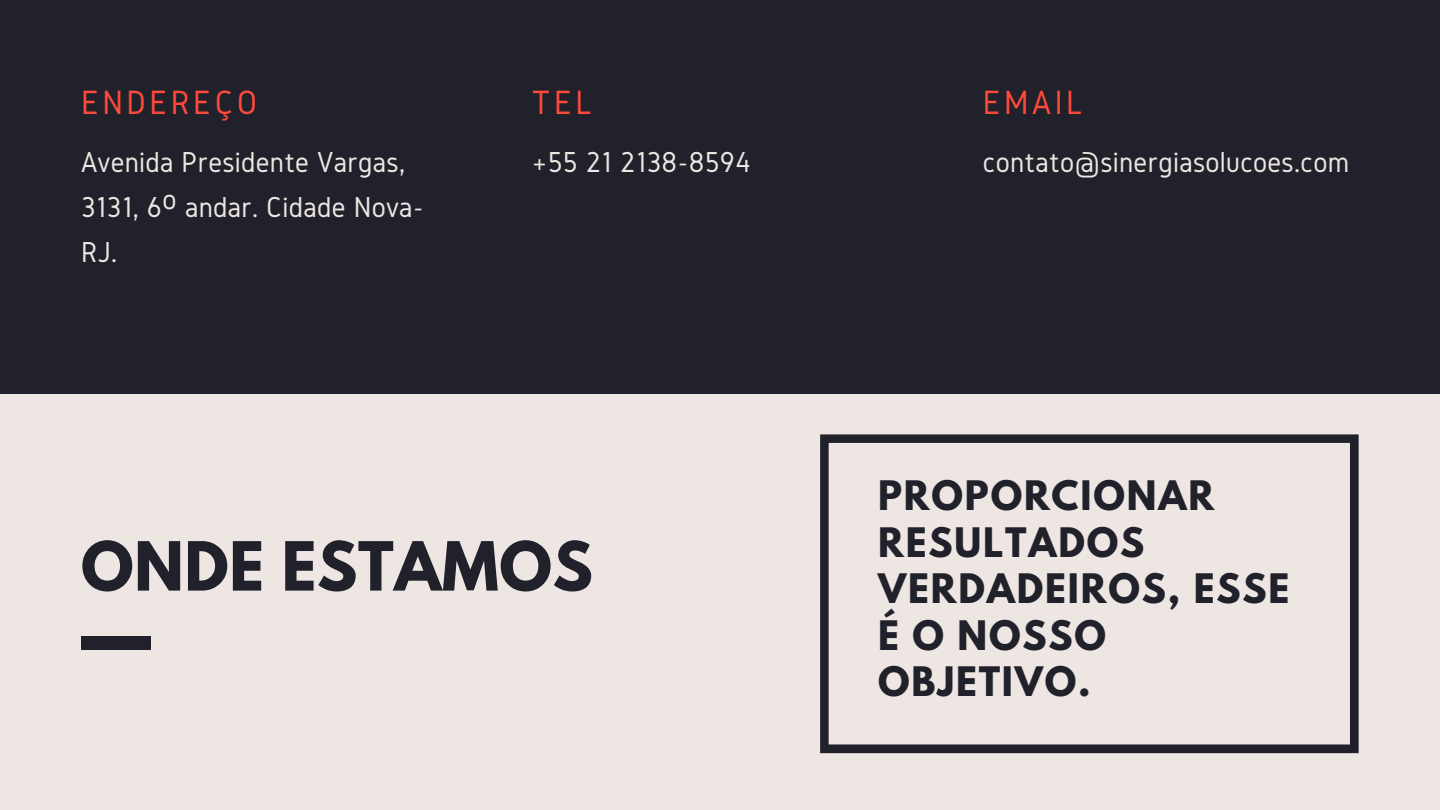
<style>
.page{position:relative;width:1440px;height:810px;background:#20212a}
.page>*{position:absolute;margin:0;border:0;box-sizing:border-box;transform-origin:0 0}
.t1{font:700 60px "League Spartan";letter-spacing:.01em;color:#20212a}
.t2{font:700 36px/46.5px "League Spartan";letter-spacing:.05em;color:#20212a}
.t3{font:35px "Gidole";letter-spacing:.1em;color:#ff4a3b}
.t4{font:30px/45px "Gidole";letter-spacing:.01em;color:#ede6e2}
</style>
<div class="page">
<div style="left:0;top:394px;width:1440px;height:416px;background:#ede6e2"></div>
<svg style="left:820px;top:434px;width:539px;height:319px"></svg>
<div style="left:81px;top:636px;width:70px;height:14px;background:#20212a"></div>
<p class="t3" style="left:81px;top:83px;width:178px">ENDEREÇO</p>
<p class="t4" style="left:81px;top:139px;width:344px">Avenida Presidente Vargas,<br>3131, 6º andar. Cidade Nova-<br>RJ.</p>
<p class="t3" style="left:532px;top:83px;width:62px">TEL</p>
<p class="t4" style="left:532px;top:139px;width:221px">+55 21 2138-8594</p>
<h1 class="t1" style="left:81px;top:537px;width:513px">ONDE ESTAMOS</h1>
<p class="t3" style="left:983px;top:83px;width:102px">EMAIL</p>
<p class="t4" style="left:983px;top:139px;width:368px">contato@sinergiasolucoes.com</p>
<p class="t2" style="left:878px;top:477px;width:413px">PROPORCIONAR<br>RESULTADOS<br>VERDADEIROS, ESSE<br>É O NOSSO<br>OBJETIVO.</p>
</div>
